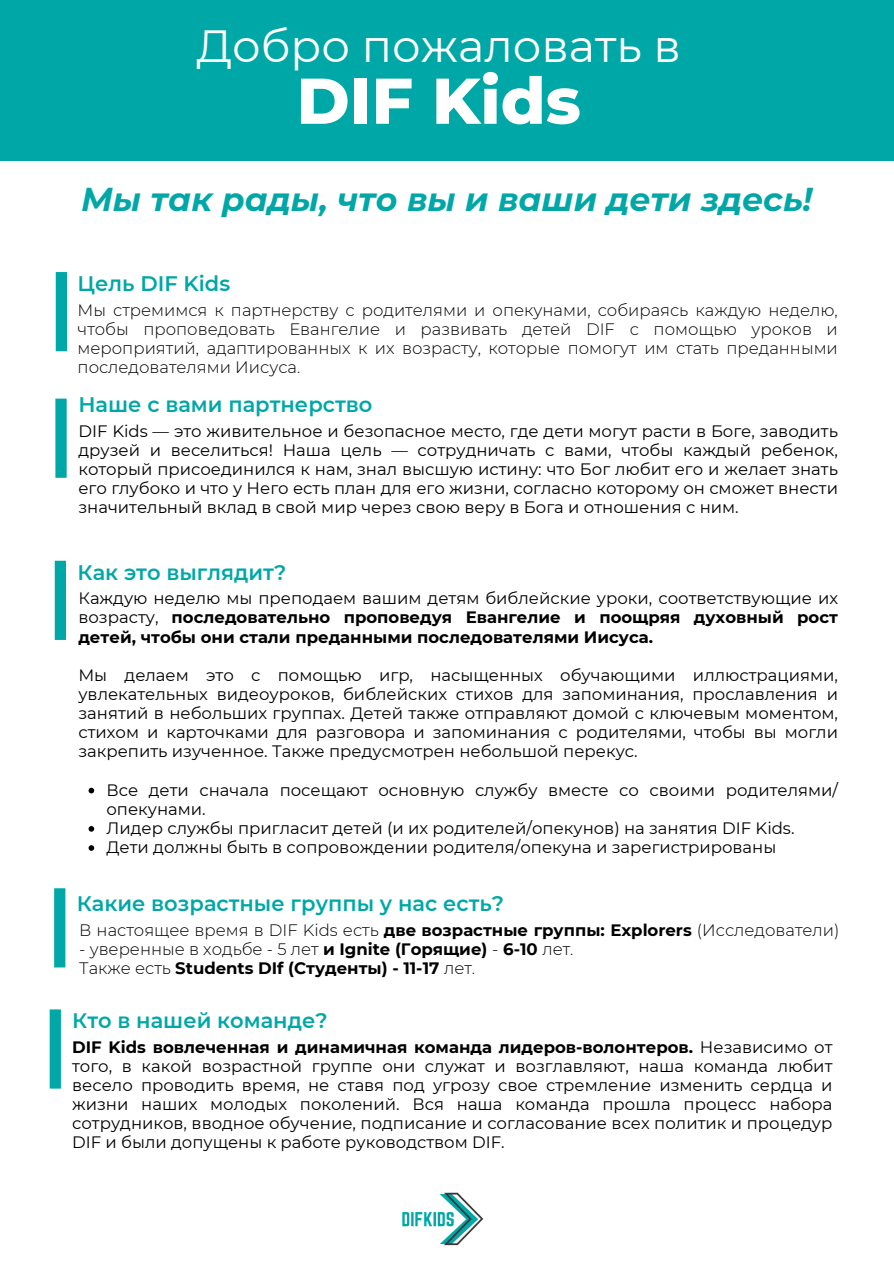
<style>
.page{position:relative;width:894px;height:1264px;background:#fff}
.page>*{position:absolute;margin:0;border:0;box-sizing:border-box;transform-origin:0 0}
.t1{font:800 64.5px "Montserrat";color:#fff}
.t2{font:45px "Montserrat";color:#fff}
.t3{font:italic 700 33px "Montserrat";color:#00a7a7}
.t4{font:600 21px "Montserrat";color:#00a7a7}
.t5{font:16.5px/19.2px "Montserrat";color:#000;text-align:justify}
.t6{font:300 16.5px/19.2px "Montserrat";color:#000;text-align:justify}
.t7{font:700 16.5px/19.2px "Montserrat";color:#000;text-align:justify}
.s1{font-weight:400}
.s2{font-weight:700}
.s3{font-weight:300}
</style>
<div class="page">
<div style="left:0;top:0;width:893px;height:161px;background:#00a7a7"></div>
<div style="left:56px;top:272px;width:11px;height:79px;background:#00a7a7"></div>
<div style="left:55px;top:398px;width:12px;height:80px;background:#00a7a7"></div>
<svg style="left:88px;top:787px;width:6px;height:6px"></svg>
<svg style="left:88px;top:826px;width:6px;height:5px"></svg>
<svg style="left:88px;top:845px;width:6px;height:5px"></svg>
<div style="left:54px;top:888px;width:11px;height:79px;background:#00a7a7"></div>
<div style="left:55px;top:560px;width:11px;height:80px;background:#00a7a7"></div>
<div style="left:50px;top:1009px;width:11px;height:79px;background:#00a7a7"></div>
<img style="left:402px;top:1192px;width:82px;height:54px">
<h1 class="t2" style="left:196px;top:18px;width:486px">Добро пожаловать в</h1>
<h1 class="t1" style="left:296px;top:61px;width:286px">DIF Kids</h1>
<h3 class="t3" style="left:81px;top:179px;width:732px">Мы так рады, что вы и ваши дети здесь!</h3>
<h3 class="t4" style="left:78px;top:271px;width:154px">Цель DIF Kids</h3>
<h2 class="t6" style="left:78px;top:300px;width:761px">Мы стремимся к партнерству с родителями и опекунами, собираясь каждую неделю, чтобы проповедовать Евангелие и развивать детей DIF с помощью уроков и мероприятий, адаптированных к их возрасту, которые помогут им стать преданными последователями Иисуса.</h2>
<p class="t4" style="left:78px;top:392px;width:295px">Наше с вами партнерство</p>
<p class="t5" style="left:78px;top:421px;width:760px">DIF Kids — это живительное и безопасное место, где дети могут расти в Боге, заводить друзей и веселиться! Наша цель — сотрудничать с вами, чтобы каждый ребенок, который присоединился к нам, знал высшую истину: что Бог любит его и желает знать его глубоко и что у Него есть план для его жизни, согласно которому он сможет внести значительный вклад в свой мир через свою веру в Бога и отношения с ним.</p>
<p class="t4" style="left:78px;top:559px;width:210px">Как это выглядит?</p>
<p class="t7" style="left:78px;top:589px;width:760px"><span class="s1">Каждую неделю мы преподаем вашим детям библейские уроки, соответствующие их возрасту,</span> последовательно проповедуя Евангелие и поощряя духовный рост детей, чтобы они стали преданными последователями Иисуса.</p>
<p class="t5" style="left:78px;top:665px;width:760px">Мы делаем это с помощью игр, насыщенных обучающими иллюстрациями, увлекательных видеоуроков, библейских стихов для запоминания, прославления и занятий в небольших группах. Детей также отправляют домой с ключевым моментом, стихом и карточками для разговора и запоминания с родителями, чтобы вы могли закрепить изученное. Также предусмотрен небольшой перекус.</p>
<p class="t5" style="left:106px;top:780px;width:732px">Все дети сначала посещают основную службу вместе со своими родителями/ опекунами.</p>
<p class="t5" style="left:106px;top:818px;width:689px">Лидер службы пригласит детей (и их родителей/опекунов) на занятия DIF Kids.</p>
<p class="t5" style="left:106px;top:837px;width:671px">Дети должны быть в сопровождении родителя/опекуна и зарегистрированы</p>
<h3 class="t4" style="left:77px;top:891px;width:429px">Какие возрастные группы у нас есть?</h3>
<p class="t6" style="left:79px;top:920px;width:761px">В настоящее время в DIF Kids есть <span class="s2">две возрастные группы: Explorers</span> (Исследователи)</p>
<p class="t6" style="left:79px;top:939px;width:496px">- уверенные в ходьбе - 5 лет <span class="s2">и Ignite (Горящие)</span> - <span class="s2">6-10</span> лет.</p>
<h3 class="t7" style="left:79px;top:958px;width:397px"><span class="s3">Также есть</span> Students DIf (Студенты) - 11-17 <span class="s3">лет.</span></h3>
<p class="t4" style="left:72px;top:1008px;width:257px">Кто в нашей команде?</p>
<h3 class="t5" style="left:72px;top:1037px;width:761px"><span class="s2">DIF Kids вовлеченная и динамичная команда лидеров-волонтеров.</span> Независимо от того, в какой возрастной группе они служат и возглавляют, наша команда любит весело проводить время, не ставя под угрозу свое стремление изменить сердца и жизни наших молодых поколений. Вся наша команда прошла процесс набора сотрудников, вводное обучение, подписание и согласование всех политик и процедур DIF и были допущены к работе руководством DIF.</h3>
</div>
